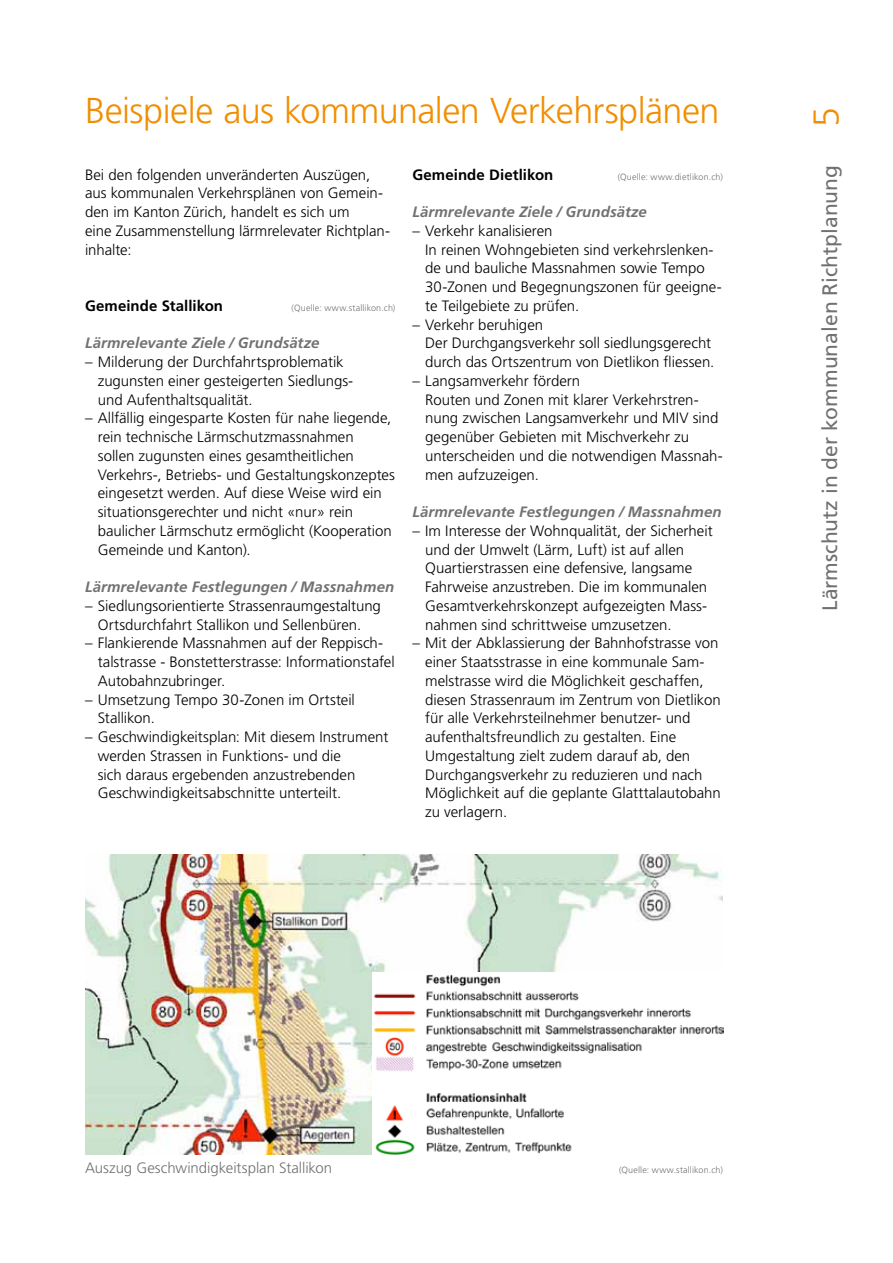
<style>
.page{position:relative;width:893px;height:1263px;background:#fff}
.page>*{position:absolute;margin:0;border:0;box-sizing:border-box;transform-origin:0 0}
.t1{font:300 36px "Frutiger LT";letter-spacing:-.015em;color:#f18e00}
.t2{font:21px "Frutiger LT";color:#707172}
.t3{font:300 15px/18.8px "Frutiger LT";color:#000}
.t4{font:italic 700 15px "Frutiger LT";letter-spacing:.005em;color:#707172}
.t5{font:300 15px "Frutiger LT";letter-spacing:-.005em;color:#707172}
.t6{font:700 15px "Frutiger LT";letter-spacing:.005em;color:#000}
.t7{font:300 9px "Frutiger LT";letter-spacing:.02em;color:#707172}
</style>
<div class="page">
<img style="left:85px;top:855px;width:638px;height:299px">
<img style="left:372px;top:973px;width:351px;height:182px">
<h1 class="t1" style="left:85px;top:91px;width:636px">Beispiele aus kommunalen Verkehrsplänen</h1>
<p class="t3" style="left:85px;top:165px;width:307px">Bei den folgenden unveränderten Auszügen, aus kommunalen Verkehrsplänen von Gemein&shy;den im Kanton Zürich, handelt es sich um<br>eine Zusammenstellung lärmrelevater Richtplan&shy;inhalte:</p>
<p class="t6" style="left:85px;top:297px;width:140px">Gemeinde Stallikon</p>
<p class="t4" style="left:85px;top:334px;width:236px">Lärmrelevante Ziele / Grundsätze</p>
<p class="t3" style="left:98px;top:353px;width:256px;text-indent:-13px">– Milderung der Durchfahrtsproblematik zugunsten einer gesteigerten Siedlungs&shy;und Aufenthaltsqualität.</p>
<p class="t3" style="left:98px;top:409px;width:299px;text-indent:-13px">– Allfällig eingesparte Kosten für nahe liegende, rein technische Lärmschutzmassnahmen<br>sollen zugunsten eines gesamtheitlichen Verkehrs-, Betriebs- und Gestaltungskonzeptes eingesetzt werden. Auf diese Weise wird ein situationsgerechter und nicht «nur» rein baulicher Lärmschutz ermöglicht (Kooperation Gemeinde und Kanton).</p>
<p class="t4" style="left:85px;top:578px;width:311px">Lärmrelevante Festlegungen / Massnahmen</p>
<p class="t3" style="left:85px;top:596px;width:297px;text-align:center">– Siedlungsorientierte Strassenraumgestaltung<br>Ortsdurchfahrt Stallikon und Sellenbüren.</p>
<p class="t3" style="left:98px;top:634px;width:298px;text-indent:-13px">– Flankierende Massnahmen auf der Reppisch&shy;talstrasse - Bonstetterstrasse: Informationstafel<br>Autobahnzubringer.</p>
<p class="t3" style="left:98px;top:690px;width:259px;text-indent:-13px">– Umsetzung Tempo 30-Zonen im Ortsteil<br>Stallikon.</p>
<p class="t3" style="left:98px;top:728px;width:292px;text-indent:-13px">– Geschwindigkeitsplan: Mit diesem Instrument werden Strassen in Funktions- und die<br>sich daraus ergebenden anzustrebenden Geschwindigkeitsabschnitte unterteilt.</p>
<p class="t7" style="left:292px;top:303px;width:105px">(Quelle: www.stallikon.ch)</p>
<p class="t6" style="left:412px;top:166px;width:142px">Gemeinde Dietlikon</p>
<p class="t4" style="left:412px;top:203px;width:236px">Lärmrelevante Ziele / Grundsätze</p>
<p class="t3" style="left:425px;top:221px;width:298px;text-indent:-13px">– Verkehr kanalisieren<br>In reinen Wohngebieten sind verkehrslenken&shy;de und bauliche Massnahmen sowie Tempo 30-Zonen und Begegnungszonen für geeigne&shy;te Teilgebiete zu prüfen.</p>
<p class="t3" style="left:425px;top:315px;width:291px;text-indent:-13px">– Verkehr beruhigen<br>Der Durchgangsverkehr soll siedlungsgerecht durch das Ortszentrum von Dietlikon fliessen.</p>
<p class="t3" style="left:425px;top:371px;width:299px;text-indent:-13px">– Langsamverkehr fördern<br>Routen und Zonen mit klarer Verkehrstren&shy;nung zwischen Langsamverkehr und MIV sind gegenüber Gebieten mit Mischverkehr zu unterscheiden und die notwendigen Massnah&shy;men aufzuzeigen.</p>
<p class="t4" style="left:412px;top:503px;width:311px">Lärmrelevante Festlegungen / Massnahmen</p>
<p class="t3" style="left:425px;top:521px;width:289px;text-indent:-13px">– Im Interesse der Wohnqualität, der Sicherheit und der Umwelt (Lärm, Luft) ist auf allen Quartierstrassen eine defensive, langsame Fahrweise anzustreben. Die im kommunalen Gesamtverkehrskonzept aufgezeigten Mass&shy;nahmen sind schrittweise umzusetzen.</p>
<p class="t3" style="left:425px;top:634px;width:297px;text-indent:-13px">– Mit der Abklassierung der Bahnhofstrasse von einer Staatsstrasse in eine kommunale Sam&shy;melstrasse wird die Möglichkeit geschaffen, diesen Strassenraum im Zentrum von Dietlikon für alle Verkehrsteilnehmer benutzer- und aufenthaltsfreundlich zu gestalten. Eine Umgestaltung zielt zudem darauf ab, den Durchgangsverkehr zu reduzieren und nach Möglichkeit auf die geplante Glatttalautobahn zu verlagern.</p>
<p class="t7" style="left:618px;top:171px;width:107px">(Quelle: www.dietlikon.ch)</p>
<h1 class="t1" style="left:806px;top:126px;width:22px;rotate:-90deg">5</h1>
<h2 class="t2" style="left:817px;top:611px;width:447px;rotate:-90deg">Lärmschutz in der kommunalen Richtplanung</h2>
<p class="t5" style="left:85px;top:1160px;width:249px">Auszug Geschwindigkeitsplan Stallikon</p>
<p class="t7" style="left:619px;top:1165px;width:105px">(Quelle: www.stallikon.ch)</p>
</div>
